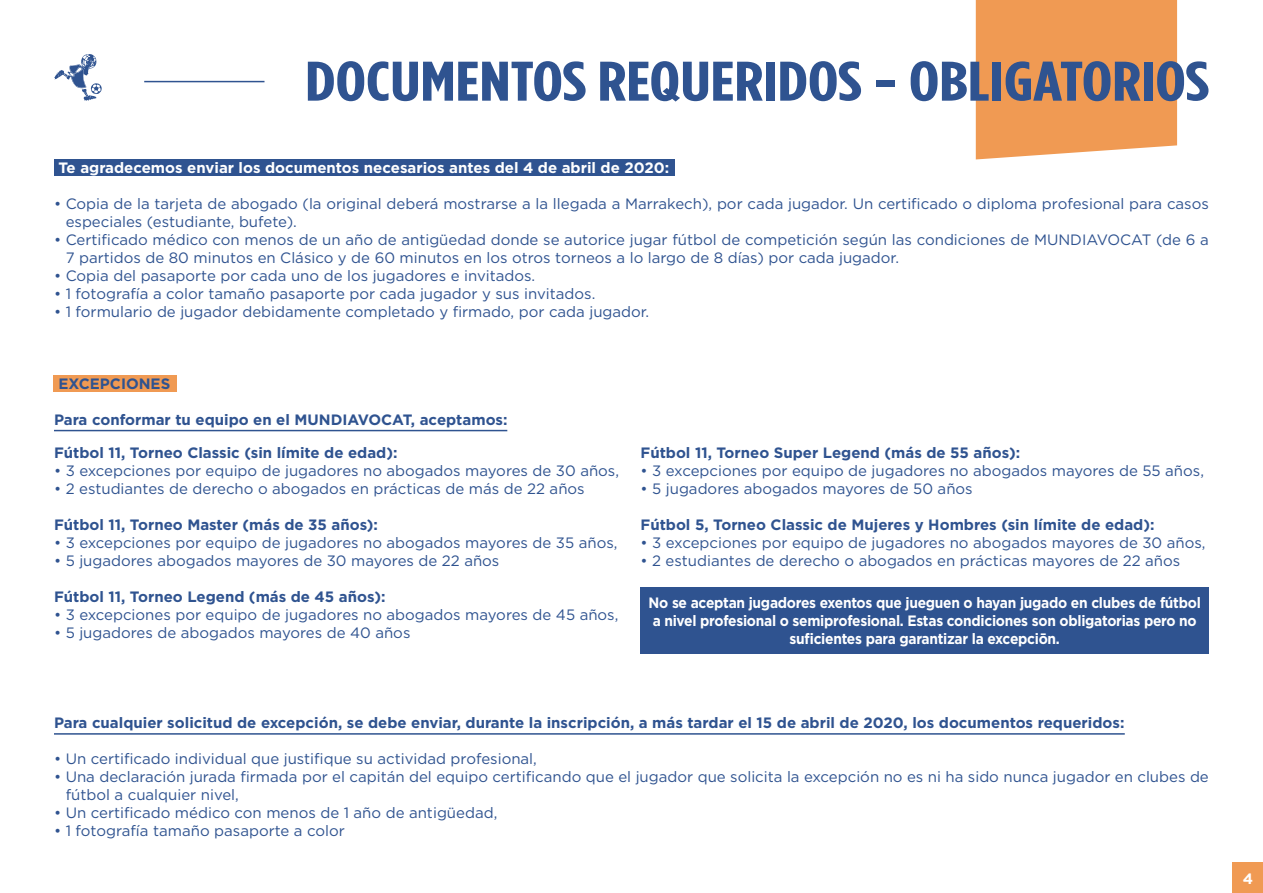
<style>
.page{position:relative;width:1263px;height:893px;background:#fff}
.page>*{position:absolute;margin:0;border:0;box-sizing:border-box;transform-origin:0 0}
.t1{font:700 55.65px "Gotham Condensed";color:#2f5390;scale:1.3 1}
.t2{font:15px/18px "Gotham";color:#2f5390}
.t3{font:700 15px "Gotham";color:#2f5390}
.t4{font:700 15px/18px "Gotham";letter-spacing:-.02em;color:#fff;text-align:center;scale:.92 1}
.t5{font:700 15px "Gotham";color:#fff}
.t6{font:700 15px "Gotham";letter-spacing:-.02em;color:#fff}
</style>
<div class="page">
<div style="left:54px;top:160px;width:620px;height:16px;background:#2f5390"></div>
<div style="left:976px;top:0;width:201px;height:159px;background:#f09a53"></div>
<svg style="left:54px;top:54px;width:48px;height:47px"></svg>
<hr style="left:144px;top:81px;width:120px;height:1px;background:#2f5390">
<hr style="left:54px;top:733px;width:1071px;height:2px;background:#2f5390">
<div style="left:53px;top:375px;width:124px;height:16px;background:#f09a53"></div>
<hr style="left:54px;top:430px;width:453px;height:1px;background:#2f5390">
<div style="left:640px;top:587px;width:569px;height:67px;background:#2f5390"></div>
<div style="left:1233px;top:863px;width:30px;height:30px;background:#f09a53"></div>
<h1 class="t1" style="left:305px;top:50px;width:697px">DOCUMENTOS REQUERIDOS - OBLIGATORIOS</h1>
<p class="t5" style="left:58px;top:158px;width:612px">Te agradecemos enviar los documentos necesarios antes del 4 de abril de 2020:</p>
<p class="t2" style="left:66px;top:195px;width:1145px;text-indent:-12px">• Copia de la tarjeta de abogado (la original deberá mostrarse a la llegada a Marrakech), por cada jugador. Un certificado o diploma profesional para casos especiales (estudiante, bufete).</p>
<p class="t2" style="left:66px;top:231px;width:1145px;text-indent:-12px">• Certificado médico con menos de un año de antigüedad donde se autorice jugar fútbol de competición según las condiciones de MUNDIAVOCAT (de 6 a<br>7 partidos de 80 minutos en Clásico y de 60 minutos en los otros torneos a lo largo de 8 días) por cada jugador.</p>
<p class="t2" style="left:54px;top:267px;width:483px">• Copia del pasaporte por cada uno de los jugadores e invitados.</p>
<p class="t2" style="left:54px;top:285px;width:543px">• 1 fotografía a color tamaño pasaporte por cada jugador y sus invitados.</p>
<p class="t2" style="left:54px;top:303px;width:597px">• 1 formulario de jugador debidamente completado y fi rmado, por cada jugador.</p>
<p class="t3" style="left:58px;top:373px;width:113px">EXCEPCIONES</p>
<p class="t3" style="left:54px;top:409px;width:455px">Para conformar tu equipo en el MUNDIAVOCAT, aceptamos:</p>
<p class="t3" style="left:54px;top:443px;width:345px">Fútbol 11, Torneo Classic (sin límite de edad):</p>
<p class="t2" style="left:54px;top:462px;width:567px">• 3 excepciones por equipo de jugadores no abogados mayores de 30 años,</p>
<p class="t2" style="left:54px;top:480px;width:532px">• 2 estudiantes de derecho o abogados en prácticas de más de 22 años</p>
<p class="t3" style="left:54px;top:515px;width:325px">Fútbol 11, Torneo Master (más de 35 años):</p>
<p class="t2" style="left:54px;top:534px;width:565px">• 3 excepciones por equipo de jugadores no abogados mayores de 35 años,</p>
<p class="t2" style="left:54px;top:552px;width:447px">• 5 jugadores abogados mayores de 30 mayores de 22 años</p>
<p class="t3" style="left:54px;top:587px;width:333px">Fútbol 11, Torneo Legend (más de 45 años):</p>
<p class="t2" style="left:54px;top:606px;width:566px">• 3 excepciones por equipo de jugadores no abogados mayores de 45 años,</p>
<p class="t2" style="left:54px;top:624px;width:358px">• 5 jugadores de abogados mayores de 40 años</p>
<p class="t3" style="left:640px;top:443px;width:381px">Fútbol 11, Torneo Super Legend (más de 55 años):</p>
<p class="t2" style="left:640px;top:462px;width:565px">• 3 excepciones por equipo de jugadores no abogados mayores de 55 años,</p>
<p class="t2" style="left:640px;top:480px;width:334px">• 5 jugadores abogados mayores de 50 años</p>
<p class="t3" style="left:640px;top:515px;width:515px">Fútbol 5, Torneo Classic de Mujeres y Hombres (sin límite de edad):</p>
<p class="t2" style="left:640px;top:534px;width:567px">• 3 excepciones por equipo de jugadores no abogados mayores de 30 años,</p>
<p class="t2" style="left:640px;top:552px;width:541px">• 2 estudiantes de derecho o abogados en prácticas mayores de 22 años</p>
<p class="t4" style="left:649px;top:593px;width:602px">No se aceptan jugadores exentos que jueguen o hayan jugado en clubes de fútbol a nivel profesional o semiprofesional. Estas condiciones son obligatorias pero no suficientes para garantizar la excepciōn.</p>
<p class="t3" style="left:54px;top:712px;width:1072px">Para cualquier solicitud de excepción, se debe enviar, durante la inscripción, a más tardar el 15 de abril de 2020, los documentos requeridos:</p>
<p class="t2" style="left:54px;top:749px;width:484px">• Un certificado individual que justifique su actividad profesional,</p>
<p class="t2" style="left:66px;top:767px;width:1145px;text-indent:-12px">• Una declaración jurada firmada por el capitán del equipo certificando que el jugador que solicita la excepción no es ni ha sido nunca jugador en clubes de fútbol a cualquier nivel,</p>
<p class="t2" style="left:54px;top:803px;width:445px">• Un certificado médico con menos de 1 año de antigüedad,</p>
<p class="t2" style="left:54px;top:821px;width:292px">• 1 fotografía tamaño pasaporte a color</p>
<p class="t6" style="left:1243px;top:869px;width:12px">4</p>
</div>
